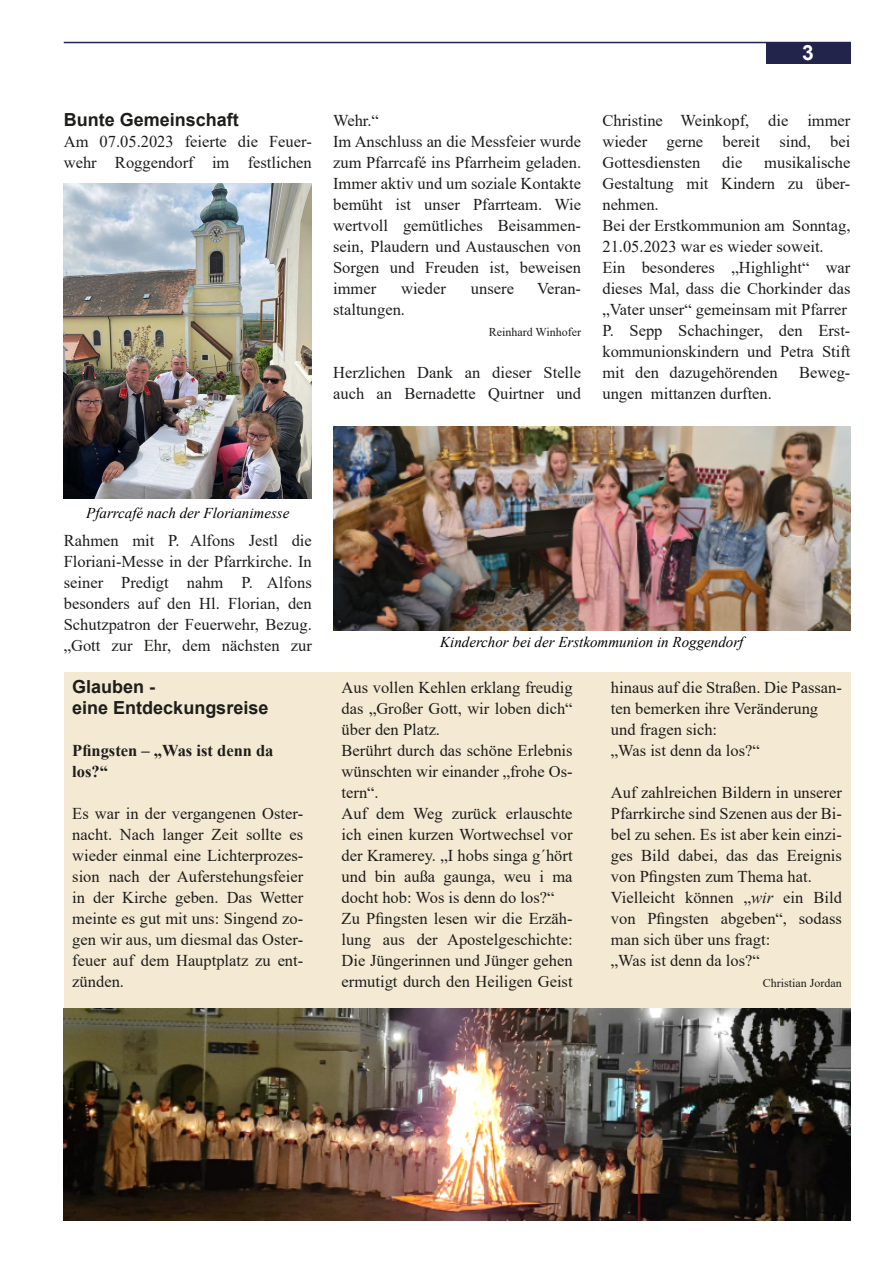
<style>
.page{position:relative;width:893px;height:1263px;background:#fff}
.page>*{position:absolute;margin:0;border:0;box-sizing:border-box;transform-origin:0 0}
.t1{font:700 21px "Arial";color:#fff}
.t2{font:700 18px/21px "Arial";color:#1d1d1b}
.t3{font:16.5px/21px "Times New Roman";color:#1d1d1b}
.t4{font:700 16.5px/21px "Times New Roman";color:#1d1d1b}
.t5{font:italic 15px "Times New Roman";color:#000}
.t6{font:12px "Times New Roman";color:#1d1d1b}
.s1{font-style:italic}
</style>
<div class="page">
<hr style="left:64px;top:42px;width:786px;height:1px;background:#23244c">
<div style="left:765px;top:43px;width:85px;height:21px;background:#23244c"></div>
<div style="left:64px;top:672px;width:786px;height:336px;background:#f4e9d2"></div>
<img style="left:64px;top:1008px;width:786px;height:212px">
<img style="left:64px;top:183px;width:248px;height:315px">
<img style="left:333px;top:426px;width:517px;height:204px">
<p class="t2" style="left:64px;top:111px;width:177px">Bunte Gemeinschaft</p>
<p class="t3" style="left:64px;top:133px;width:250px">Am 07.05.2023 feierte die Feuer&shy;wehr Roggendorf im festlichen</p>
<p class="t1" style="left:802px;top:45px;width:13px">3</p>
<p class="t3" style="left:333px;top:112px;width:250px">Wehr.“<br>Im Anschluss an die Messfeier wurde zum Pfarrcafé ins Pfarrheim geladen.<br>Immer aktiv und um soziale Kontakte bemüht ist unser Pfarrteam. Wie wertvoll gemütliches Beisammen&shy;sein, Plaudern und Austauschen von<br>Sorgen und Freuden ist, beweisen immer</p>
<p class="t3" style="left:401px;top:280px;width:46px">wieder</p>
<p class="t3" style="left:471px;top:280px;width:45px">unsere</p>
<p class="t3" style="left:537px;top:280px;width:45px">Veran-</p>
<p class="t3" style="left:333px;top:301px;width:73px">staltungen.</p>
<p class="t6" style="left:489px;top:328px;width:94px">Reinhard Winhofer</p>
<p class="t3" style="left:333px;top:364px;width:250px">Herzlichen Dank an dieser Stelle auch an Bernadette Quirtner und</p>
<p class="t3" style="left:602px;top:112px;width:250px;text-align:justify">Christine Weinkopf, die immer wieder gerne bereit sind, bei Gottesdiensten</p>
<p class="t3" style="left:602px;top:154px;width:250px;text-indent:162px">musikalische<br>Gestaltung mit Kindern zu über&shy;nehmen.<br>Bei der Erstkommunion am Sonntag,<br>21.05.2023 war es wieder soweit.<br>Ein besonderes „Highlight“ war dieses Mal, dass die Chorkinder das „Vater unser“ gemeinsam mit Pfarrer<br>P. Sepp Schachinger, den Erst&shy;kommunionskindern und Petra Stift mit den dazugehörenden</p>
<p class="t3" style="left:722px;top:154px;width:22px">die</p>
<p class="t3" style="left:799px;top:364px;width:53px">Beweg-</p>
<p class="t3" style="left:602px;top:385px;width:171px">ungen mittanzen durften.</p>
<p class="t5" style="left:86px;top:507px;width:205px">Pfarrcafé nach der Florianimesse</p>
<p class="t3" style="left:64px;top:532px;width:250px;text-align:justify">Rahmen mit P. Alfons Jestl die Floriani-Messe in der Pfarrkirche. In seiner Predigt nahm P. Alfons besonders auf den Hl. Florian, den Schutzpatron der Feuerwehr, Bezug. „Gott zur Ehr, dem nächsten zur</p>
<p class="t2" style="left:72px;top:678px;width:198px">Glauben -<br>eine Entdeckungsreise</p>
<p class="t4" style="left:72px;top:742px;width:203px">Pfingsten – „Was ist denn da los?“</p>
<p class="t3" style="left:72px;top:805px;width:233px;text-align:justify">Es war in der vergangenen Oster‐ nacht. Nach langer Zeit sollte es wieder einmal eine Lichterprozes‐ sion nach der Auferstehungsfeier in der Kirche geben. Das Wetter meinte es gut mit uns: Singend zo‐ gen wir aus, um diesmal das Oster‐ feuer auf dem Hauptplatz zu ent‐ zünden.</p>
<p class="t5" style="left:440px;top:637px;width:305px">Kinderchor bei der Erstkommunion in Roggendorf</p>
<p class="t3" style="left:342px;top:679px;width:233px">Aus vollen Kehlen erklang freudig das „Großer Gott, wir loben dich“ über den Platz.<br>Berührt durch das schöne Erlebnis wünschten wir einander „frohe Os‐ tern“.<br>Auf dem Weg zurück erlauschte ich einen kurzen Wortwechsel vor der Kramerey. „I hobs singa g´hört und bin außa gaunga, weu i ma docht hob: Wos is denn do los?“<br>Zu Pfingsten lesen wir die Erzäh‐ lung aus der Apostelgeschichte:<br>Die Jüngerinnen und Jünger gehen ermutigt durch den Heiligen Geist</p>
<p class="t3" style="left:611px;top:679px;width:233px">hinaus auf die Straßen. Die Passan‐ ten bemerken ihre Veränderung und fragen sich:<br>„Was ist denn da los?“</p>
<p class="t3" style="left:611px;top:784px;width:233px">Auf zahlreichen Bildern in unserer<br>Pfarrkirche sind Szenen aus der Bi‐ bel zu sehen. Es ist aber kein einzi‐ ges Bild dabei, das das Ereignis von Pfingsten zum Thema hat.<br>Vielleicht können „<span class="s1">wir</span> ein Bild von Pfingsten abgeben“, sodass man sich über uns fragt:<br>„Was ist denn da los?“</p>
<p class="t6" style="left:763px;top:979px;width:80px">Christian Jordan</p>
</div>
